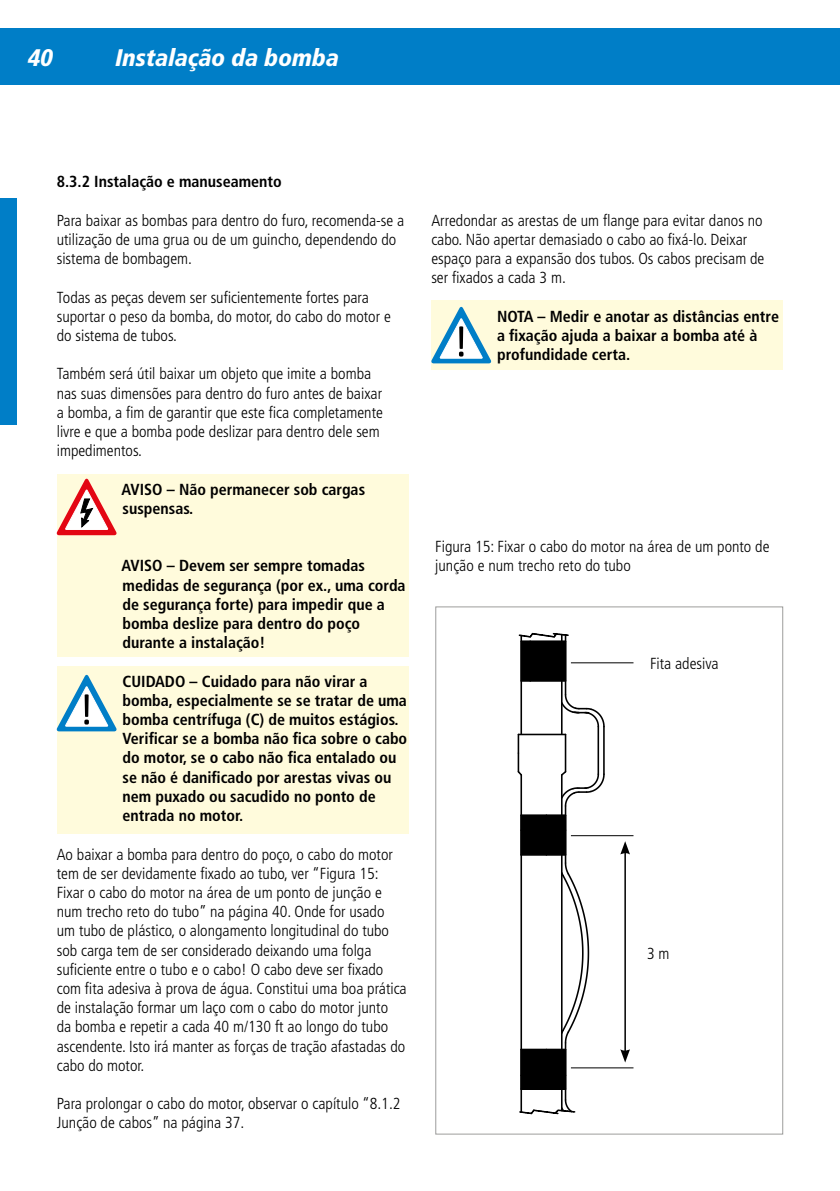
<style>
.page{position:relative;width:840px;height:1191px;background:#fff}
.page>*{position:absolute;margin:0;border:0;box-sizing:border-box;transform-origin:0 0}
.t1{font:italic 900 condensed 24px "Frutiger LT Pro";color:#fff}
.t2{font:300 condensed 16px/19.2px "Frutiger LT Pro";color:#000}
.t3{font:700 condensed 16px/19.2px "Frutiger LT Pro";color:#000}
</style>
<div class="page">
<div style="left:431px;top:300px;width:351px;height:69px;background:#fffbdc"></div>
<div style="left:57px;top:666px;width:351px;height:167px;background:#fffbdc"></div>
<div style="left:57px;top:474px;width:351px;height:182px;background:#fffbdc"></div>
<svg style="left:57px;top:479px;width:59px;height:56px"></svg>
<svg style="left:57px;top:675px;width:59px;height:56px"></svg>
<svg style="left:431px;top:307px;width:60px;height:56px"></svg>
<hr style="left:521px;top:1088px;width:44px;height:2px;background:#000">
<hr style="left:564px;top:1042px;width:2px;height:58px;background:#000">
<hr style="left:520px;top:775px;width:1px;height:337px;background:#000">
<hr style="left:560px;top:775px;width:2px;height:335px;background:#000">
<svg style="left:519px;top:1098px;width:57px;height:17px"></svg>
<svg style="left:517px;top:632px;width:88px;height:457px"></svg>
<hr style="left:529px;top:641px;width:1px;height:40px;background:#000">
<hr style="left:570px;top:835px;width:63px;height:1px;background:#000">
<hr style="left:570px;top:1067px;width:63px;height:1px;background:#000">
<hr style="left:570px;top:662px;width:63px;height:1px;background:#000">
<hr style="left:624px;top:851px;width:1px;height:201px;background:#000">
<svg style="left:620px;top:841px;width:9px;height:13px"></svg>
<svg style="left:620px;top:1049px;width:9px;height:13px"></svg>
<div style="left:0;top:28px;width:839px;height:57px;background:#007ec7"></div>
<div style="left:0;top:198px;width:17px;height:227px;background:#007ec7"></div>
<h1 class="t1" style="left:28px;top:43px;width:26px">40</h1>
<h1 class="t1" style="left:116px;top:43px;width:225px">Instalação da bomba</h1>
<p class="t3" style="left:57px;top:172px;width:226px">8.3.2 Instalação e manuseamento</p>
<p class="t2" style="left:57px;top:211px;width:349px">Para baixar as bombas para dentro do furo, recomenda-se a utilização de uma grua ou de um guincho, dependendo do sistema de bombagem.</p>
<p class="t2" style="left:57px;top:287px;width:335px">Todas as peças devem ser suficientemente fortes para suportar o peso da bomba, do motor, do cabo do motor e do sistema de tubos.</p>
<p class="t2" style="left:57px;top:364px;width:327px">Também será útil baixar um objeto que imite a bomba nas suas dimensões para dentro do furo antes de baixar a bomba, a fim de garantir que este fica completamente livre e que a bomba pode deslizar para dentro dele sem impedimentos.</p>
<p class="t3" style="left:122px;top:479px;width:245px">AVISO – Não permanecer sob cargas suspensas.</p>
<p class="t3" style="left:122px;top:556px;width:285px">AVISO – Devem ser sempre tomadas medidas de segurança (por ex., uma corda de segurança forte) para impedir que a bomba deslize para dentro do poço durante a instalação!</p>
<p class="t3" style="left:122px;top:671px;width:286px">CUIDADO – Cuidado para não virar a bomba, especialmente se se tratar de uma bomba centrífuga (C) de muitos estágios.<br>Verificar se a bomba não fica sobre o cabo do motor, se o cabo não fica entalado ou se não é danificado por arestas vivas ou nem puxado ou sacudido no ponto de entrada no motor.</p>
<p class="t2" style="left:57px;top:844px;width:351px">Ao baixar a bomba para dentro do poço, o cabo do motor tem de ser devidamente fixado ao tubo, ver “Figura 15:<br>Fixar o cabo do motor na área de um ponto de junção e num trecho reto do tubo” na página 40. Onde for usado um tubo de plástico, o alongamento longitudinal do tubo sob carga tem de ser considerado deixando uma folga suficiente entre o tubo e o cabo! O cabo deve ser fixado com fita adesiva à prova de água. Constitui uma boa prática de instalação formar um laço com o cabo do motor junto<br>da bomba e repetir a cada 40 m/130 ft ao longo do tubo ascendente. Isto irá manter as forças de tração afastadas do cabo do motor.</p>
<p class="t2" style="left:57px;top:1094px;width:345px">Para prolongar o cabo do motor, observar o capítulo “8.1.2<br>Junção de cabos” na página 37.</p>
<p class="t2" style="left:431px;top:211px;width:334px">Arredondar as arestas de um flange para evitar danos no cabo. Não apertar demasiado o cabo ao fixá-lo. Deixar espaço para a expansão dos tubos. Os cabos precisam de ser fixados a cada 3 m.</p>
<p class="t3" style="left:497px;top:306px;width:283px">NOTA – Medir e anotar as distâncias entre a fixação ajuda a baixar a bomba até à profundidade certa.</p>
<p class="t2" style="left:435px;top:537px;width:335px">Figura 15: Fixar o cabo do motor na área de um ponto de junção e num trecho reto do tubo</p>
<p class="t2" style="left:649px;top:654px;width:70px">Fita adesiva</p>
<p class="t2" style="left:646px;top:944px;width:24px">3 m</p>
</div>
